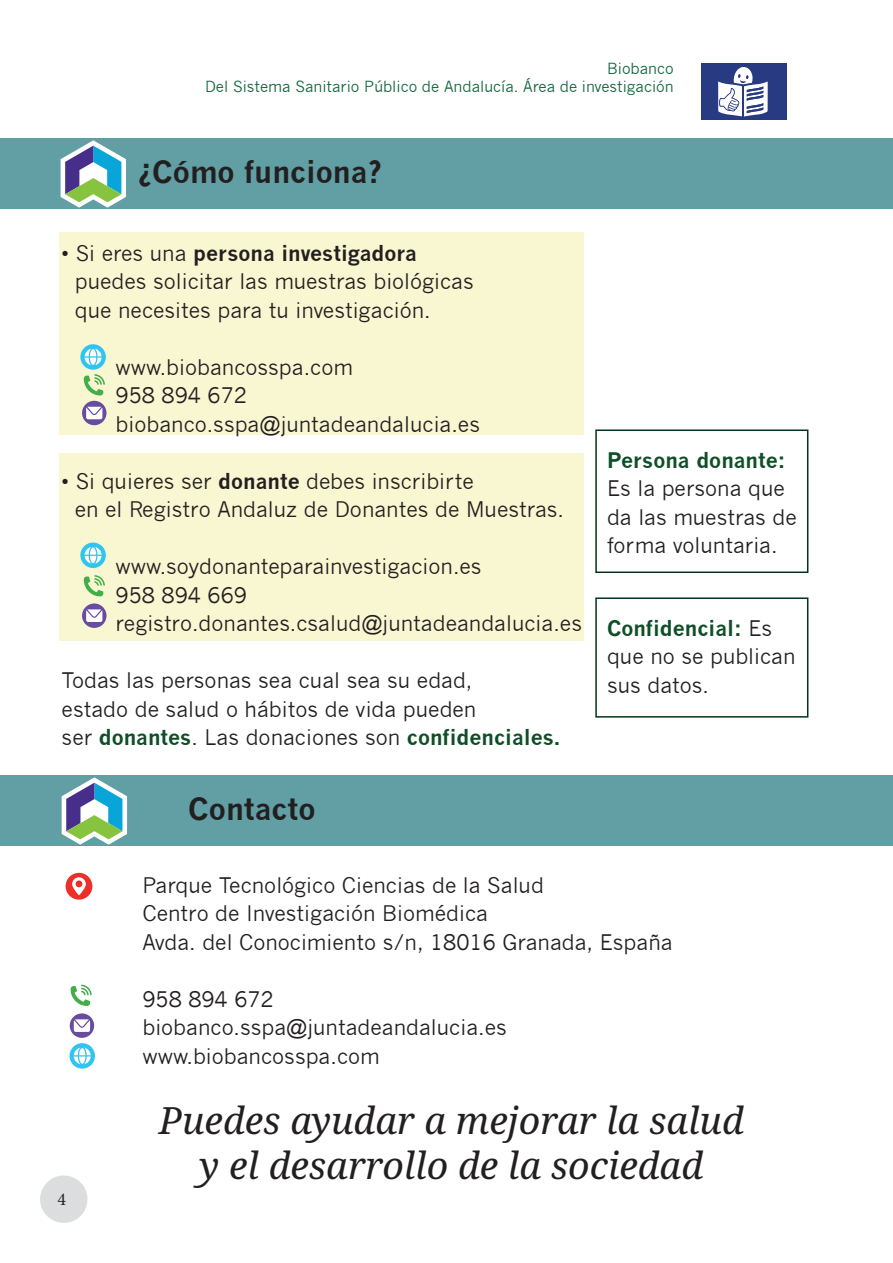
<style>
.page{position:relative;width:893px;height:1263px;background:#fff}
.page>*{position:absolute;margin:0;border:0;box-sizing:border-box;transform-origin:0 0}
.t1{font:italic 37.5px/45px "Noto Serif";color:#231f20;text-align:center}
.t2{font:700 30px "News Gothic";color:#231f20}
.t3{font:21px/28.5px "News Gothic";color:#231f20}
.t4{font:700 21px "News Gothic";color:#0e4f27}
.t5{font:18px "Minion Pro";color:#231f20}
.t6{font:15px/18px "News Gothic";color:#0f653d;text-align:right}
.s1{font-weight:700}
.s2{font-weight:700;color:#0e4f27}
</style>
<div class="page">
<div style="left:40px;top:1175px;width:47px;height:48px;background:#dcdddf;border-radius:50%"></div>
<div style="left:701px;top:64px;width:86px;height:56px;background:#273a82"></div>
<svg style="left:718px;top:67px;width:50px;height:50px"></svg>
<div style="left:0;top:138px;width:893px;height:71px;background:#619fa4"></div>
<div style="left:60px;top:232px;width:524px;height:203px;background:#f8f7d2"></div>
<div style="left:60px;top:453px;width:524px;height:188px;background:#f8f7d2"></div>
<div style="left:595px;top:429px;width:213px;height:144px;background:#fff;border:2px solid #033319"></div>
<div style="left:595px;top:597px;width:213px;height:121px;background:#fff;border:2px solid #033319"></div>
<svg style="left:61px;top:140px;width:65px;height:68px"></svg>
<svg style="left:80px;top:344px;width:26px;height:26px"></svg>
<svg style="left:85px;top:349px;width:17px;height:16px"></svg>
<svg style="left:80px;top:542px;width:26px;height:26px"></svg>
<svg style="left:85px;top:547px;width:17px;height:17px"></svg>
<svg style="left:84px;top:374px;width:21px;height:21px"></svg>
<svg style="left:84px;top:575px;width:21px;height:21px"></svg>
<svg style="left:82px;top:401px;width:24px;height:24px"></svg>
<svg style="left:86px;top:407px;width:16px;height:12px"></svg>
<div style="left:82px;top:603px;width:24px;height:25px;background:#674c9f;border-radius:50%"></div>
<svg style="left:86px;top:609px;width:16px;height:13px"></svg>
<div style="left:0;top:775px;width:893px;height:71px;background:#619fa4"></div>
<svg style="left:62px;top:777px;width:65px;height:68px"></svg>
<div style="left:70px;top:1043px;width:25px;height:25px;background:#30c4f0;border-radius:50%"></div>
<svg style="left:74px;top:1047px;width:17px;height:17px"></svg>
<svg style="left:71px;top:985px;width:21px;height:21px"></svg>
<svg style="left:70px;top:1013px;width:24px;height:25px"></svg>
<svg style="left:74px;top:1019px;width:16px;height:13px"></svg>
<div style="left:66px;top:873px;width:26px;height:27px;background:#ee2e28;border-radius:50%"></div>
<svg style="left:72px;top:877px;width:14px;height:18px"></svg>
<p class="t6" style="left:205px;top:60px;width:470px">Biobanco<br>Del Sistema Sanitario Público de Andalucía. Área de investigación</p>
<h2 class="t2" style="left:138px;top:154px;width:245px">¿Cómo funciona?</h2>
<p class="t3" style="left:75px;top:239px;width:401px;text-indent:-13px">• Si eres una <span class="s1">persona investigadora </span>puedes solicitar las muestras biológicas que necesites para tu investigación.</p>
<p class="t3" style="left:116px;top:353px;width:366px">www.biobancosspa.com<br>958 894 672 biobanco.sspa@juntadeandalucia.es</p>
<p class="t3" style="left:75px;top:467px;width:491px;text-indent:-13px">• Si quieres ser <span class="s1">donante</span> debes inscribirte<br>en el Registro Andaluz de Donantes de Muestras.</p>
<p class="t3" style="left:116px;top:553px;width:468px">www.soydonanteparainvestigacion.es<br>958 894 669 registro.donantes.csalud@juntadeandalucia.es</p>
<p class="t3" style="left:62px;top:667px;width:500px">Todas las personas sea cual sea su edad,<br>estado de salud o hábitos de vida pueden<br>ser <span class="s2">donantes</span>. Las donaciones son <span class="s2">confidenciales.</span></p>
<h2 class="t2" style="left:188px;top:791px;width:129px">Contacto</h2>
<p class="t4" style="left:607px;top:447px;width:180px">Persona donante:</p>
<p class="t3" style="left:607px;top:474px;width:191px">Es la persona que da las muestras de forma voluntaria.</p>
<p class="t3" style="left:607px;top:614px;width:190px"><span class="s2">Confidencial:</span> Es que no se publican sus datos.</p>
<p class="t3" style="left:142px;top:871px;width:532px">Parque Tecnológico Ciencias de la Salud<br>Centro de Investigación Biomédica<br>Avda. del Conocimiento s/n, 18016 Granada, España</p>
<p class="t3" style="left:142px;top:985px;width:366px">958 894 672 biobanco.sspa@juntadeandalucia.es www.biobancosspa.com</p>
<p class="t5" style="left:57px;top:1187px;width:10px">4</p>
<h1 class="t1" style="left:159px;top:1099px;width:586px">Puedes ayudar a mejorar la salud y el desarrollo de la sociedad</h1>
</div>
